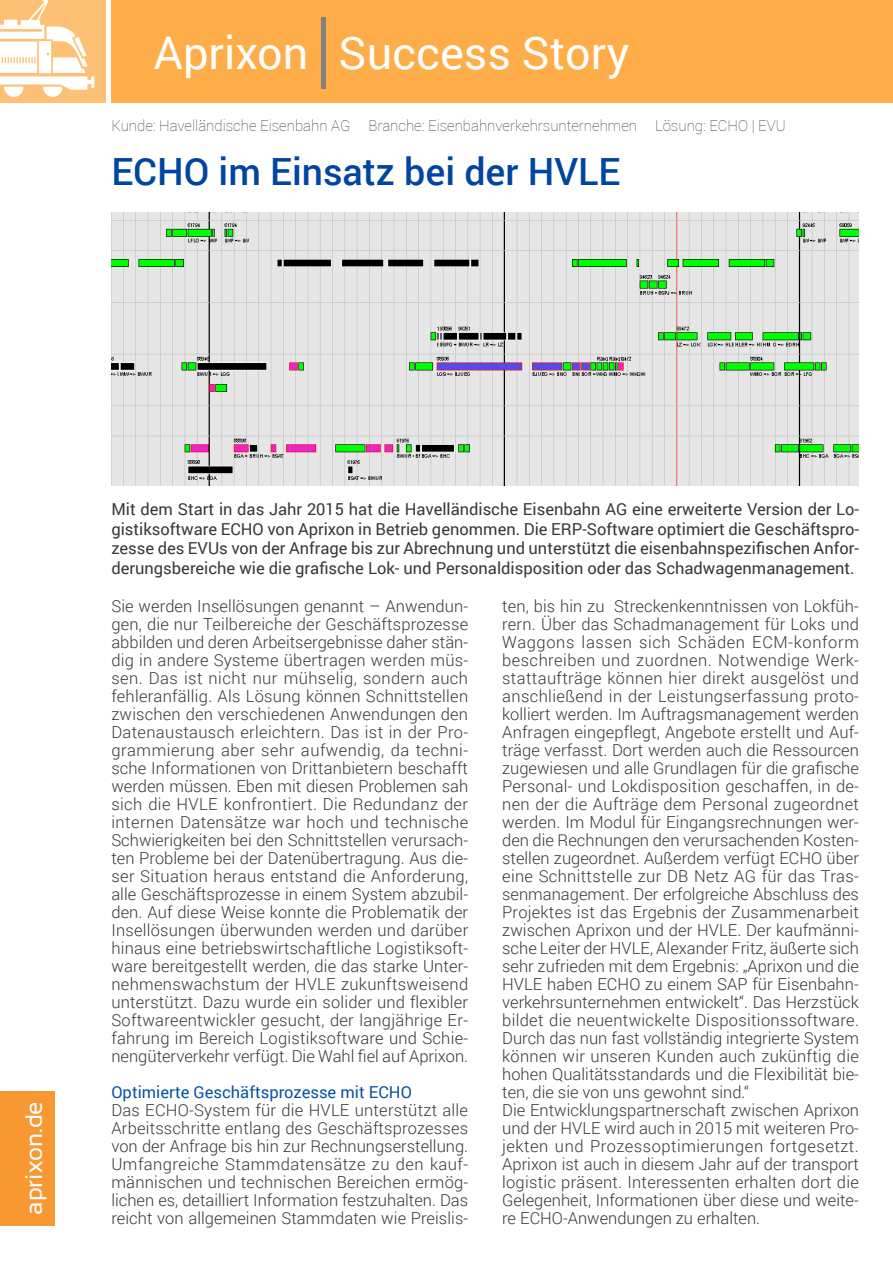
<style>
.page{position:relative;width:893px;height:1263px;background:#fff}
.page>*{position:absolute;margin:0;border:0;box-sizing:border-box;transform-origin:0 0}
.t1{font:45px "Roboto";color:#fff}
.t2{font:500 37.5px "Roboto";color:#0045a1}
.t3{font:24px "Sansation";color:#fff}
.t4{font:300 16.5px/18px "Roboto";letter-spacing:.005em;color:#373839;text-align:justify}
.t5{font:16.5px/19.8px "Roboto";color:#373839;text-align:justify}
.t6{font:16.5px "Roboto";color:#0853a5}
.t7{font:100 15px "Roboto";color:#403f3d}
</style>
<div class="page">
<div style="left:111px;top:0;width:782px;height:102px;background:#ffad48"></div>
<div style="left:0;top:0;width:105px;height:102px;background:#fdc176"></div>
<div style="left:44px;top:78px;width:18px;height:18px;background:#fff;border-radius:50%"></div>
<div style="left:43px;top:78px;width:19px;height:19px;border:1px solid #fff;border-radius:50%"></div>
<div style="left:5px;top:78px;width:18px;height:18px;background:#fff;border-radius:50%"></div>
<div style="left:4px;top:78px;width:19px;height:19px;border:1px solid #fff;border-radius:50%"></div>
<svg style="left:0;top:0;width:95px;height:94px"></svg>
<img style="left:111px;top:213px;width:748px;height:273px">
<div style="left:0;top:1091px;width:55px;height:134px;background:#f79833"></div>
<div style="left:321px;top:17px;width:5px;height:71px;background:#81817d"></div>
<h1 class="t1" style="left:154px;top:21px;width:477px">Aprixon Success Story</h1>
<p class="t7" style="left:111px;top:115px;width:676px">Kunde: Havelländische Eisenbahn AG Branche: Eisenbahnverkehrsunternehmen Lösung: ECHO | EVU</p>
<h2 class="t2" style="left:111px;top:146px;width:510px">ECHO im Einsatz bei der HVLE</h2>
<h3 class="t3" style="left:20px;top:1215px;width:115px;rotate:-90deg">aprixon.de</h3>
<p class="t5" style="left:111px;top:498px;width:749px">Mit dem Start in das Jahr 2015 hat die Havelländische Eisenbahn AG eine erweiterte Version der Lo&shy;gistiksoftware ECHO von Aprixon in Betrieb genommen. Die ERP-Software optimiert die Geschäftspro&shy;zesse des EVUs von der Anfrage bis zur Abrechnung und unterstützt die eisenbahnspezifischen Anfor&shy;derungsbereiche wie die grafische Lok- und Personaldisposition oder das Schadwagenmanagement.</p>
<p class="t4" style="left:111px;top:597px;width:358px">Sie werden Insellösungen genannt – Anwendun&shy;gen, die nur Teilbereiche der Geschäftsprozesse abbilden und deren Arbeitsergebnisse daher stän&shy;dig in andere Systeme übertragen werden müs&shy;sen. Das ist nicht nur mühselig, sondern auch fehleranfällig. Als Lösung können Schnittstellen zwischen den verschiedenen Anwendungen den Datenaustausch erleichtern. Das ist in der Pro&shy;grammierung aber sehr aufwendig, da techni&shy;sche Informationen von Drittanbietern beschafft werden müssen. Eben mit diesen Problemen sah sich die HVLE konfrontiert. Die Redundanz der internen Datensätze war hoch und technische Schwierigkeiten bei den Schnittstellen verursach&shy;ten Probleme bei der Datenübertragung. Aus die&shy;ser Situation heraus entstand die Anforderung, alle Geschäftsprozesse in einem System abzubil&shy;den. Auf diese Weise konnte die Problematik der Insellösungen überwunden werden und darüber hinaus eine betriebswirtschaftliche Logistiksoft&shy;ware bereitgestellt werden, die das starke Unter&shy;nehmenswachstum der HVLE zukunftsweisend unterstützt. Dazu wurde ein solider und flexibler Softwareentwickler gesucht, der langjährige Er&shy;fahrung im Bereich Logistiksoftware und Schie&shy;nengüterverkehr verfügt. Die Wahl fiel auf Aprixon.</p>
<p class="t6" style="left:111px;top:1081px;width:302px">Optimierte Geschäftsprozesse mit ECHO</p>
<p class="t4" style="left:111px;top:1101px;width:358px">Das ECHO-System für die HVLE unterstützt alle Arbeitsschritte entlang des Geschäftsprozesses von der Anfrage bis hin zur Rechnungserstellung.<br>Umfangreiche Stammdatensätze zu den kauf&shy;männischen und technischen Bereichen ermög&shy;lichen es, detailliert Information festzuhalten. Das reicht von allgemeinen Stammdaten wie Preislis-</p>
<p class="t4" style="left:502px;top:597px;width:358px;text-align:left">ten, bis hin zu Streckenkenntnissen von Lokfüh&shy;rern. Über das Schadmanagement für Loks und Waggons lassen sich Schäden ECM-konform beschreiben und zuordnen. Notwendige Werk&shy;stattaufträge können hier direkt ausgelöst und anschließend in der Leistungserfassung proto&shy;kolliert werden. Im Auftragsmanagement werden Anfragen eingepflegt, Angebote erstellt und Auf&shy;träge verfasst. Dort werden auch die Ressourcen zugewiesen und alle Grundlagen für die grafische Personal- und Lokdisposition geschaffen, in de&shy;nen der die Aufträge dem Personal zugeordnet werden. Im Modul für Eingangsrechnungen wer&shy;den die Rechnungen den verursachenden Kosten&shy;stellen zugeordnet. Außerdem verfügt ECHO über eine Schnittstelle zur DB Netz AG für das Tras&shy;senmanagement. Der erfolgreiche Abschluss des Projektes ist das Ergebnis der Zusammenarbeit zwischen Aprixon und der HVLE. Der kaufmänni&shy;sche Leiter der HVLE, Alexander Fritz, äußerte sich sehr zufrieden mit dem Ergebnis: „Aprixon und die HVLE haben ECHO zu einem SAP für Eisenbahn&shy;verkehrsunternehmen entwickelt“. Das Herzstück bildet die neuentwickelte Dispositionssoftware.<br>Durch das nun fast vollständig integrierte System können wir unseren Kunden auch zukünftig die hohen Qualitätsstandards und die Flexibilität bie&shy;ten, die sie von uns gewohnt sind.“<br>Die Entwicklungspartnerschaft zwischen Aprixon und der HVLE wird auch in 2015 mit weiteren Pro&shy;jekten und Prozessoptimierungen fortgesetzt.<br>Aprixon ist auch in diesem Jahr auf der transport logistic präsent. Interessenten erhalten dort die Gelegenheit, Informationen über diese und weite&shy;re ECHO-Anwendungen zu erhalten.</p>
</div>
